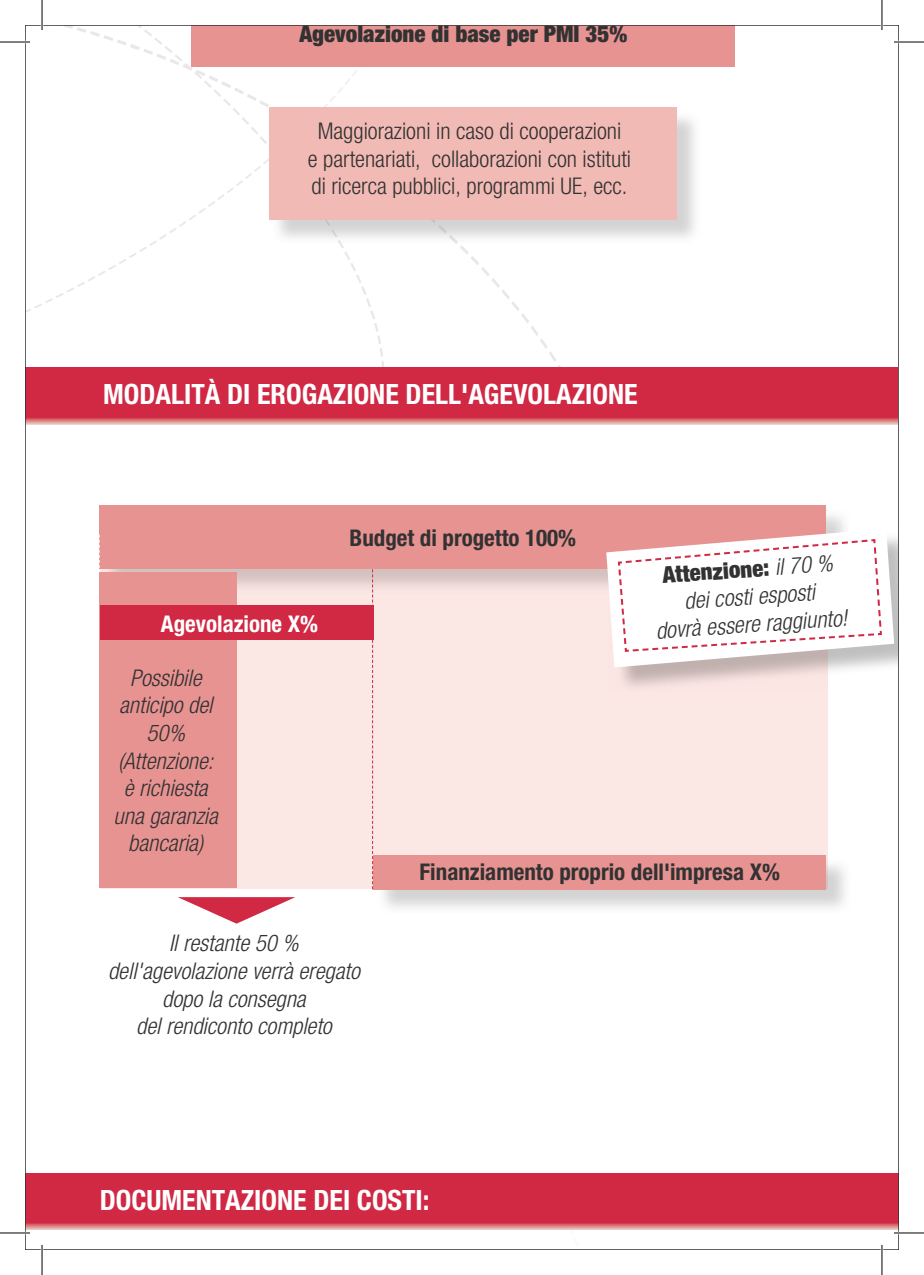
<style>
.page{position:relative;width:924px;height:1275px;background:#fff}
.page>*{position:absolute;margin:0;border:0;box-sizing:border-box;transform-origin:0 0}
.t1{font:700 condensed 28px "Helvetica Neue";color:#fff}
.t2{font:italic 300 condensed 23px/27.6px "Helvetica Neue";color:#323232;text-align:center}
.t3{font:300 condensed 23px/27.6px "Helvetica Neue";color:#323232;text-align:center}
.t4{font:700 condensed 23px "Helvetica Neue";color:#323232}
.t5{font:900 condensed 23px "Helvetica Neue";color:#323232}
.t6{font:700 condensed 23px "Helvetica Neue";color:#fff}
.s1{font-weight:900;font-style:normal}
</style>
<div class="page">
<svg style="left:27px;top:27px;width:537px;height:341px"></svg>
<svg style="left:552px;top:1229px;width:28px;height:1px"></svg>
<svg style="left:27px;top:1173px;width:869px;height:56px;background:#d2314a"></svg>
<svg style="left:27px;top:368px;width:869px;height:56px;background:#d2324b"></svg>
<div style="left:100px;top:534px;width:727px;height:354px;background:#fbe7e4"></div>
<img style="left:825px;top:507px;width:19px;height:21px">
<div style="left:100px;top:505px;width:725px;height:63px;background:#e79391"></div>
<div style="left:373px;top:855px;width:452px;height:34px;background:#e79391"></div>
<svg style="left:99px;top:534px;width:1px;height:206px"></svg>
<svg style="left:372px;top:569px;width:1px;height:320px"></svg>
<div style="left:100px;top:573px;width:137px;height:315px;background:#e79391"></div>
<svg style="left:178px;top:897px;width:117px;height:26px"></svg>
<div style="left:100px;top:605px;width:273px;height:35px;background:#d12844"></div>
<img style="left:827px;top:538px;width:69px;height:153px">
<svg style="left:606px;top:528px;width:287px;height:139px"></svg>
<img style="left:457px;top:110px;width:238px;height:134px">
<img style="left:272px;top:220px;width:185px;height:24px">
<div style="left:269px;top:107px;width:407px;height:113px;background:#f2bab5"></div>
<div style="left:191px;top:25px;width:543px;height:42px;background:#e79391"></div>
<hr style="left:0;top:41px;width:30px;height:2px;background:#fff">
<hr style="left:41px;top:0;width:2px;height:30px;background:#fff">
<hr style="left:0;top:42px;width:30px;height:1px;background:#000">
<hr style="left:893px;top:42px;width:30px;height:1px;background:#000">
<hr style="left:0;top:1232px;width:30px;height:1px;background:#000">
<hr style="left:893px;top:1232px;width:30px;height:1px;background:#000">
<hr style="left:42px;top:0;width:1px;height:30px;background:#000">
<hr style="left:42px;top:1245px;width:1px;height:30px;background:#000">
<hr style="left:881px;top:0;width:1px;height:30px;background:#000">
<hr style="left:881px;top:1245px;width:1px;height:30px;background:#000">
<p class="t5" style="left:299px;top:20px;width:329px">Agevolazione di base per PMI 35%</p>
<p class="t3" style="left:308px;top:117px;width:324px">Maggiorazioni in caso di cooperazioni<br>e partenariati, collaborazioni con istituti di ricerca pubblici, programmi UE, ecc.</p>
<p class="t1" style="left:103px;top:377px;width:535px">MODALITÀ DI EROGAZIONE DELL'AGEVOLAZIONE</p>
<p class="t6" style="left:161px;top:609px;width:159px">Agevolazione X%</p>
<p class="t2" style="left:113px;top:663px;width:106px">Possibile anticipo del<br>50% (Attenzione: è richiesta una garanzia bancaria)</p>
<p class="t4" style="left:349px;top:524px;width:228px">Budget di progetto 100%</p>
<p class="t2" style="left:650px;top:561px;width:193px;rotate:-4deg"><span class="s1">Attenzione:</span> il 70 % dei costi esposti<br>dovrà essere raggiunto!</p>
<p class="t4" style="left:419px;top:858px;width:361px">Finanziamento proprio dell'impresa X%</p>
<p class="t2" style="left:108px;top:929px;width:253px">Il restante 50 % dell'agevolazione verrà eregato dopo la consegna<br>del rendiconto completo</p>
<p class="t1" style="left:100px;top:1183px;width:331px">DOCUMENTAZIONE DEI COSTI:</p>
</div>
